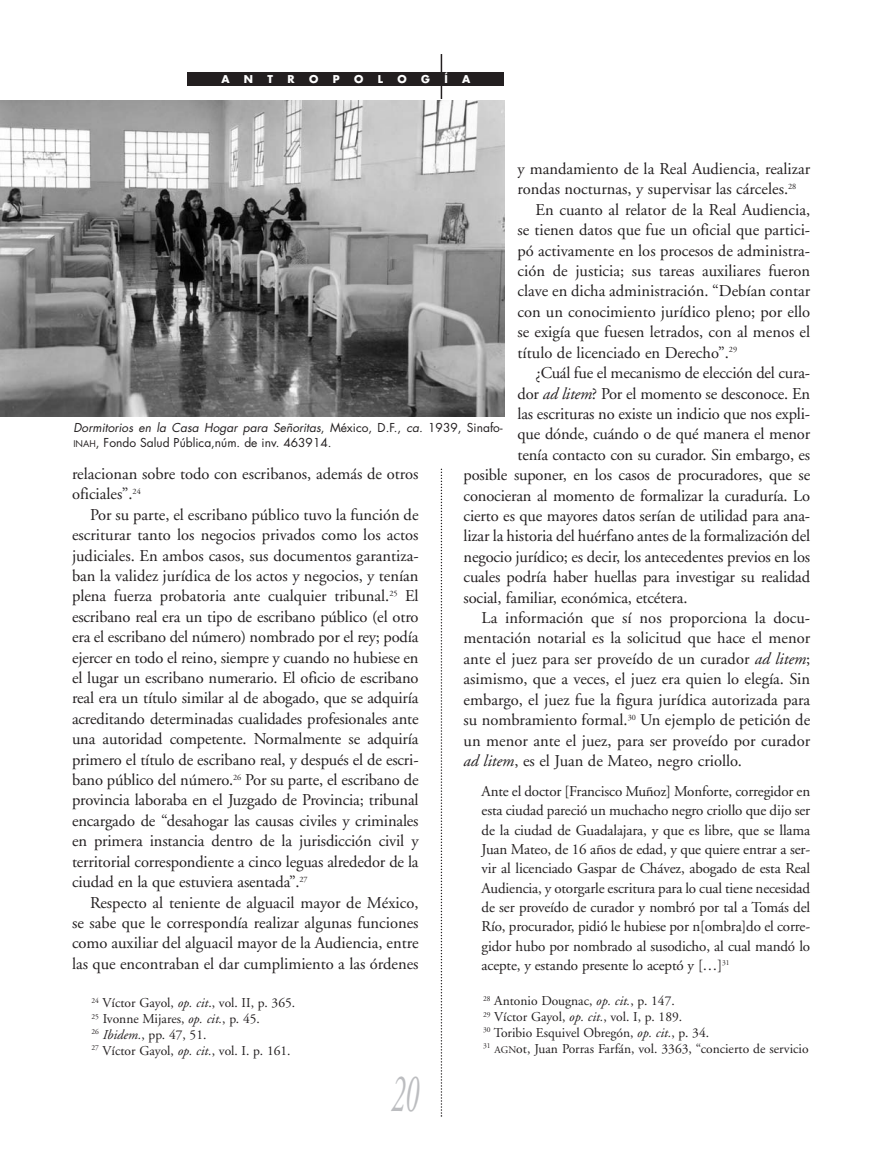
<style>
.page{position:relative;width:893px;height:1170px;background:#fff}
.page>*{position:absolute;margin:0;border:0;box-sizing:border-box;transform-origin:0 0}
.t1{font:italic 54px "Adobe Garamond";color:#bcbdc0;scale:.5 1}
.t2{font:16.5px/20.4px "Adobe Garamond";color:#231f20;text-align:justify}
.t3{font:15px/19.4px "Adobe Garamond";letter-spacing:-.01em;color:#231f20;text-align:justify}
.t4{font:13.5px/15.9px "Adobe Garamond";color:#231f20}
.t5{font:12px/15px "Futura";color:#231f20}
.t6{font:700 10.5px "Futura";color:#fff}
.t7{font:7.5px "Adobe Garamond";color:#231f20}
.s1{font-style:italic}
.s2{font-size:9px}
.s3{font-size:10.2px}
</style>
<div class="page">
<hr style="left:441px;top:54px;width:1px;height:306px;background:#231f20">
<svg style="left:441px;top:468px;width:1px;height:648px"></svg>
<div style="left:188px;top:72px;width:316px;height:14px;background:#231f20"></div>
<svg style="left:435px;top:416px;width:21px;height:1px"></svg>
<img style="left:0;top:100px;width:504px;height:316px">
<p class="t6" style="left:221px;top:74px;width:10px">A</p>
<p class="t6" style="left:244px;top:74px;width:11px">N</p>
<p class="t6" style="left:268px;top:74px;width:7px">T</p>
<p class="t6" style="left:288px;top:74px;width:9px">R</p>
<p class="t6" style="left:309px;top:74px;width:11px">O</p>
<p class="t6" style="left:333px;top:74px;width:8px">P</p>
<p class="t6" style="left:354px;top:74px;width:11px">O</p>
<p class="t6" style="left:378px;top:74px;width:7px">L</p>
<p class="t6" style="left:397px;top:74px;width:11px">O</p>
<p class="t6" style="left:421px;top:74px;width:10px">G</p>
<p class="t6" style="left:444px;top:74px;width:5px">Í</p>
<p class="t6" style="left:462px;top:74px;width:10px">A</p>
<p class="t2" style="left:517px;top:160px;width:294px">y mandamiento de la Real Audiencia, realizar</p>
<p class="t2" style="left:517px;top:180px;width:280px">rondas nocturnas, y supervisar las cárceles.<sup>28</sup></p>
<p class="t2" style="left:536px;top:201px;width:276px">En cuanto al relator de la Real Audiencia,</p>
<p class="t2" style="left:517px;top:221px;width:294px">se tienen datos que fue un oficial que partici-</p>
<p class="t2" style="left:517px;top:241px;width:294px">pó activamente en los procesos de administra-</p>
<p class="t2" style="left:517px;top:262px;width:294px">ción de justicia; sus tareas auxiliares fueron</p>
<p class="t2" style="left:517px;top:282px;width:294px">clave en dicha administración. “Debían contar</p>
<p class="t2" style="left:517px;top:303px;width:294px">con un conocimiento jurídico pleno; por ello</p>
<p class="t2" style="left:517px;top:323px;width:294px">se exigía que fuesen letrados, con al menos el</p>
<p class="t2" style="left:517px;top:343px;width:221px">título de licenciado en Derecho”.<sup>29</sup></p>
<p class="t2" style="left:536px;top:364px;width:276px">¿Cuál fue el mecanismo de elección del cura-</p>
<p class="t2" style="left:517px;top:384px;width:294px">dor <span class="s1">ad litem</span>? Por el momento se desconoce. En</p>
<p class="t2" style="left:517px;top:405px;width:294px">las escrituras no existe un indicio que nos expli-</p>
<p class="t2" style="left:517px;top:425px;width:294px">que dónde, cuándo o de qué manera el menor</p>
<p class="t2" style="left:517px;top:445px;width:294px">tenía contacto con su curador. Sin embargo, es</p>
<p class="t2" style="left:464px;top:466px;width:348px">posible suponer, en los casos de procuradores, que se</p>
<p class="t2" style="left:464px;top:486px;width:348px">conocieran al momento de formalizar la curaduría. Lo</p>
<p class="t2" style="left:464px;top:507px;width:348px">cierto es que mayores datos serían de utilidad para ana-</p>
<p class="t2" style="left:464px;top:527px;width:348px">lizar la historia del huérfano antes de la formalización del</p>
<p class="t2" style="left:464px;top:547px;width:348px">negocio jurídico; es decir, los antecedentes previos en los</p>
<p class="t2" style="left:464px;top:568px;width:348px">cuales podría haber huellas para investigar su realidad</p>
<p class="t2" style="left:464px;top:588px;width:225px">social, familiar, económica, etcétera.</p>
<p class="t2" style="left:482px;top:609px;width:330px">La información que sí nos proporciona la docu-</p>
<p class="t2" style="left:464px;top:629px;width:348px">mentación notarial es la solicitud que hace el menor</p>
<p class="t2" style="left:464px;top:649px;width:348px">ante el juez para ser proveído de un curador <span class="s1">ad litem</span>;</p>
<p class="t2" style="left:464px;top:670px;width:348px">asimismo, que a veces, el juez era quien lo elegía. Sin</p>
<p class="t2" style="left:464px;top:690px;width:348px">embargo, el juez fue la figura jurídica autorizada para</p>
<p class="t2" style="left:464px;top:711px;width:348px">su nombramiento formal.<sup>30</sup> Un ejemplo de petición de</p>
<p class="t2" style="left:464px;top:731px;width:348px">un menor ante el juez, para ser proveído por curador</p>
<p class="t2" style="left:464px;top:751px;width:280px"><span class="s1">ad litem</span>, es el Juan de Mateo, negro criollo.</p>
<p class="t3" style="left:482px;top:782px;width:330px">Ante el doctor [Francisco Muñoz] Monforte, corregidor en esta ciudad pareció un muchacho negro criollo que dijo ser de la ciudad de Guadalajara, y que es libre, que se llama Juan Mateo, de 16 años de edad, y que quiere entrar a ser&shy;vir al licenciado Gaspar de Chávez, abogado de esta Real Audiencia, y otorgarle escritura para lo cual tiene necesidad de ser proveído de curador y nombró por tal a Tomás del Río, procurador, pidió le hubiese por n[ombra]do el corre&shy;gidor hubo por nombrado al susodicho, al cual mandó lo acepte, y estando presente lo aceptó y […]<sup>31</sup></p>
<p class="t5" style="left:74px;top:421px;width:431px"><span class="s1">Dormitorios en la Casa Hogar para Señoritas</span>, México, D.F., <span class="s1">ca.</span> 1939, Sinafo-<br><span class="s2">INAH</span>, Fondo Salud Pública,núm. de inv. 463914.</p>
<p class="t2" style="left:72px;top:465px;width:348px">relacionan sobre todo con escribanos, además de otros oficiales”.<sup>24</sup></p>
<p class="t2" style="left:72px;top:505px;width:348px;text-indent:18px">Por su parte, el escribano público tuvo la función de escriturar tanto los negocios privados como los actos judiciales. En ambos casos, sus documentos garantiza&shy;ban la validez jurídica de los actos y negocios, y tenían plena fuerza probatoria ante cualquier tribunal.<sup>25</sup> El escribano real era un tipo de escribano público (el otro era el escribano del número) nombrado por el rey; podía ejercer en todo el reino, siempre y cuando no hubiese en el lugar un escribano numerario. El oficio de escribano real era un título similar al de abogado, que se adquiría acreditando determinadas cualidades profesionales ante una autoridad competente. Normalmente se adquiría primero el título de escribano real, y después el de escri&shy;bano público del número.<sup>26</sup> Por su parte, el escribano de provincia laboraba en el Juzgado de Provincia; tribunal encargado de “desahogar las causas civiles y criminales en primera instancia dentro de la jurisdicción civil y territorial correspondiente a cinco leguas alrededor de la ciudad en la que estuviera asentada”.<sup>27</sup></p>
<p class="t2" style="left:72px;top:893px;width:348px;text-indent:18px">Respecto al teniente de alguacil mayor de México, se sabe que le correspondía realizar algunas funciones como auxiliar del alguacil mayor de la Audiencia, entre las que encontraban el dar cumplimiento a las órdenes</p>
<p class="t4" style="left:92px;top:996px;width:205px"><sup>24</sup> Víctor Gayol, <span class="s1">op. cit</span>., vol. II, p. 365.<br><sup>25</sup> Ivonne Mijares, <span class="s1">op. cit.</span>, p. 45.<br><sup>26</sup> <span class="s1">Ibidem.</span>, pp. 47, 51.<br><sup>27</sup> Víctor Gayol, <span class="s1">op. cit.</span>, vol. I. p. 161.</p>
<p class="t4" style="left:483px;top:994px;width:228px"><sup>28</sup> Antonio Dougnac, <span class="s1">op. cit.</span>, p. 147.<br><sup>29</sup> Víctor Gayol, <span class="s1">op. cit.</span>, vol. I, p. 189.<br><sup>30</sup> Toribio Esquivel Obregón, <span class="s1">op. cit.</span>, p. 34.</p>
<p class="t7" style="left:483px;top:1042px;width:9px">31</p>
<p class="t4" style="left:495px;top:1041px;width:316px"><span class="s3">AGN</span>ot, Juan Porras Farfán, vol. 3363, “concierto de servicio</p>
<h1 class="t1" style="left:392px;top:1071px;width:55px">20</h1>
</div>
